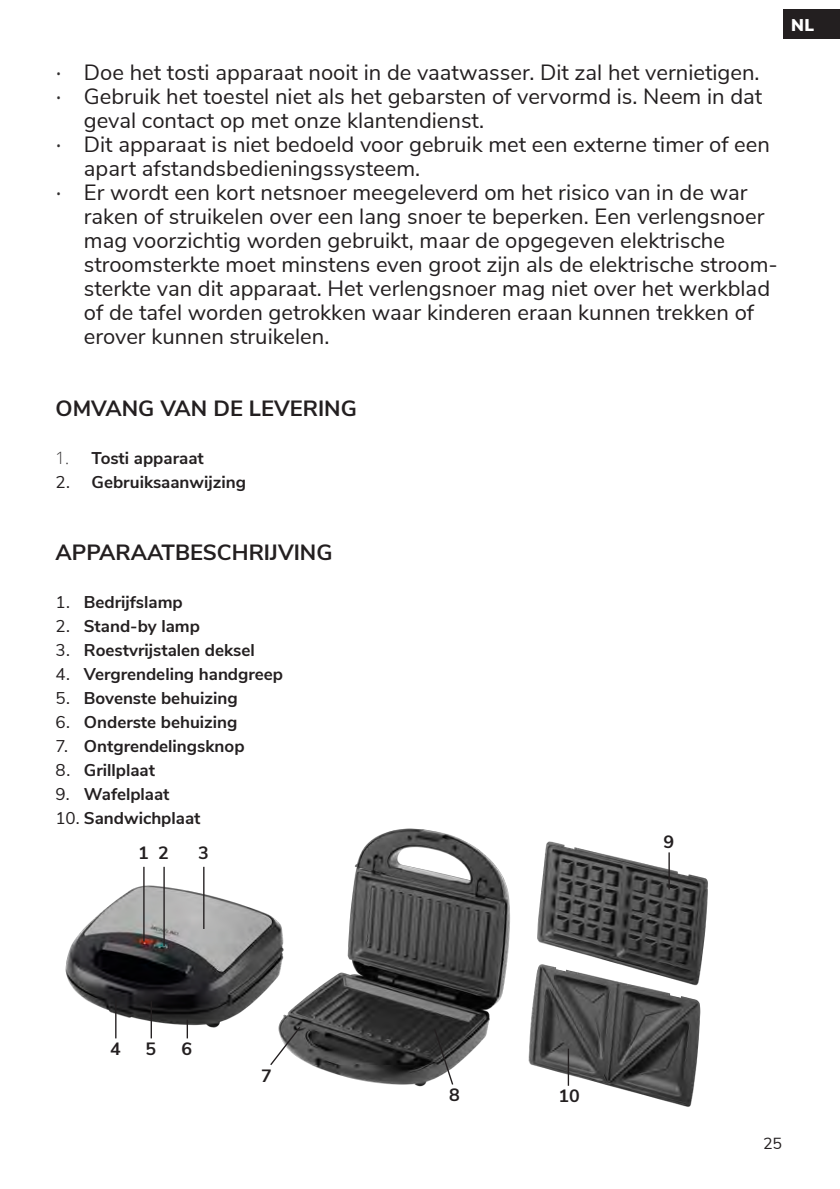
<style>
.page{position:relative;width:840px;height:1189px;background:#fff}
.page>*{position:absolute;margin:0;border:0;box-sizing:border-box;transform-origin:0 0}
.t1{font:22px/24px "Nunito Sans";color:#231f20}
.t2{font:700 22px "Nunito Sans";color:#231f20}
.t3{font:700 17.8px "Nunito Sans";color:#231f20}
.t4{font:700 17px "Nunito Sans";color:#231f20}
.t5{font:900 17px "Nunito Sans";color:#fff}
.t6{font:16px "Nunito Sans";color:#231f20}
.s1{font-family:"Open Sans";font-weight:300;font-size:17px;color:#312f30}
.s2{font-family:"Open Sans";font-weight:300;color:#312f30}
.s3{font-weight:400}
</style>
<div class="page">
<div style="left:783px;top:9px;width:56px;height:30px;background:#231f20"></div>
<img style="left:65px;top:866px;width:193px;height:173px">
<img style="left:258px;top:828px;width:252px;height:259px">
<img style="left:537px;top:841px;width:171px;height:116px">
<img style="left:528px;top:957px;width:175px;height:150px">
<hr style="left:143px;top:867px;width:1px;height:74px;background:#231f20">
<hr style="left:163px;top:867px;width:2px;height:79px;background:#231f20">
<hr style="left:203px;top:867px;width:1px;height:62px;background:#231f20">
<hr style="left:115px;top:999px;width:1px;height:39px;background:#231f20">
<svg style="left:432px;top:1027px;width:22px;height:59px"></svg>
<hr style="left:150px;top:1001px;width:2px;height:37px;background:#231f20">
<hr style="left:567px;top:1048px;width:2px;height:37px;background:#231f20">
<hr style="left:668px;top:852px;width:1px;height:37px;background:#231f20">
<svg style="left:186px;top:1019px;width:2px;height:19px"></svg>
<svg style="left:269px;top:1025px;width:32px;height:41px"></svg>
<p class="t1" style="left:55px;top:58px;width:705px"><span class="s1">•</span> Doe het tosti apparaat nooit in de vaatwasser. Dit zal het vernietigen.</p>
<p class="t1" style="left:84px;top:82px;width:679px;text-indent:-28px"><span class="s1">•</span> Gebruik het toestel niet als het gebarsten of vervormd is. Neem in dat geval contact op met onze klantendienst.</p>
<p class="t1" style="left:84px;top:130px;width:687px;text-indent:-28px"><span class="s1">•</span> Dit apparaat is niet bedoeld voor gebruik met een externe timer of een apart afstandsbedieningssysteem.</p>
<p class="t1" style="left:84px;top:178px;width:695px;text-indent:-28px"><span class="s1">•</span> Er wordt een kort netsnoer meegeleverd om het risico van in de war raken of struikelen over een lang snoer te beperken. Een verlengsnoer mag voorzichtig worden gebruikt, maar de opgegeven elektrische stroomsterkte moet minstens even groot zijn als de elektrische stroom&shy;sterkte van dit apparaat. Het verlengsnoer mag niet over het werkblad of de tafel worden getrokken waar kinderen eraan kunnen trekken of erover kunnen struikelen.</p>
<p class="t5" style="left:790px;top:13px;width:25px">NL</p>
<p class="t2" style="left:56px;top:392px;width:303px">OMVANG VAN DE LEVERING</p>
<p class="t4" style="left:55px;top:445px;width:150px"><span class="s2">1.</span> Tosti apparaat</p>
<p class="t4" style="left:55px;top:469px;width:192px"><span class="s3">2.</span> Gebruiksaanwijzing</p>
<p class="t2" style="left:55px;top:536px;width:278px">APPARAATBESCHRIJVING</p>
<p class="t4" style="left:55px;top:589px;width:129px"><span class="s3">1.</span> Bedrijfslamp</p>
<p class="t4" style="left:55px;top:613px;width:146px"><span class="s3">2.</span> Stand-by lamp</p>
<p class="t4" style="left:55px;top:637px;width:200px"><span class="s3">3.</span> Roestvrijstalen deksel</p>
<p class="t4" style="left:55px;top:661px;width:229px"><span class="s3">4.</span> Vergrendeling handgreep</p>
<p class="t4" style="left:55px;top:685px;width:184px"><span class="s3">5.</span> Bovenste behuizing</p>
<p class="t4" style="left:55px;top:709px;width:183px"><span class="s3">6.</span> Onderste behuizing</p>
<p class="t4" style="left:55px;top:733px;width:190px"><span class="s3">7.</span> Ontgrendelingsknop</p>
<p class="t4" style="left:56px;top:757px;width:101px"><span class="s3">8.</span> Grillplaat</p>
<p class="t4" style="left:56px;top:781px;width:115px"><span class="s3">9.</span> Wafelplaat</p>
<p class="t4" style="left:56px;top:805px;width:146px"><span class="s3">10.</span> Sandwichplaat</p>
<p class="t3" style="left:138px;top:839px;width:32px">1 2</p>
<p class="t3" style="left:198px;top:839px;width:12px">3</p>
<p class="t3" style="left:663px;top:829px;width:12px">9</p>
<p class="t3" style="left:110px;top:1035px;width:12px">4</p>
<p class="t3" style="left:145px;top:1035px;width:12px">5</p>
<p class="t3" style="left:181px;top:1035px;width:12px">6</p>
<p class="t3" style="left:261px;top:1062px;width:12px">7</p>
<p class="t3" style="left:449px;top:1082px;width:12px">8</p>
<p class="t3" style="left:558px;top:1083px;width:23px">10</p>
<p class="t6" style="left:762px;top:1131px;width:21px">25</p>
</div>
